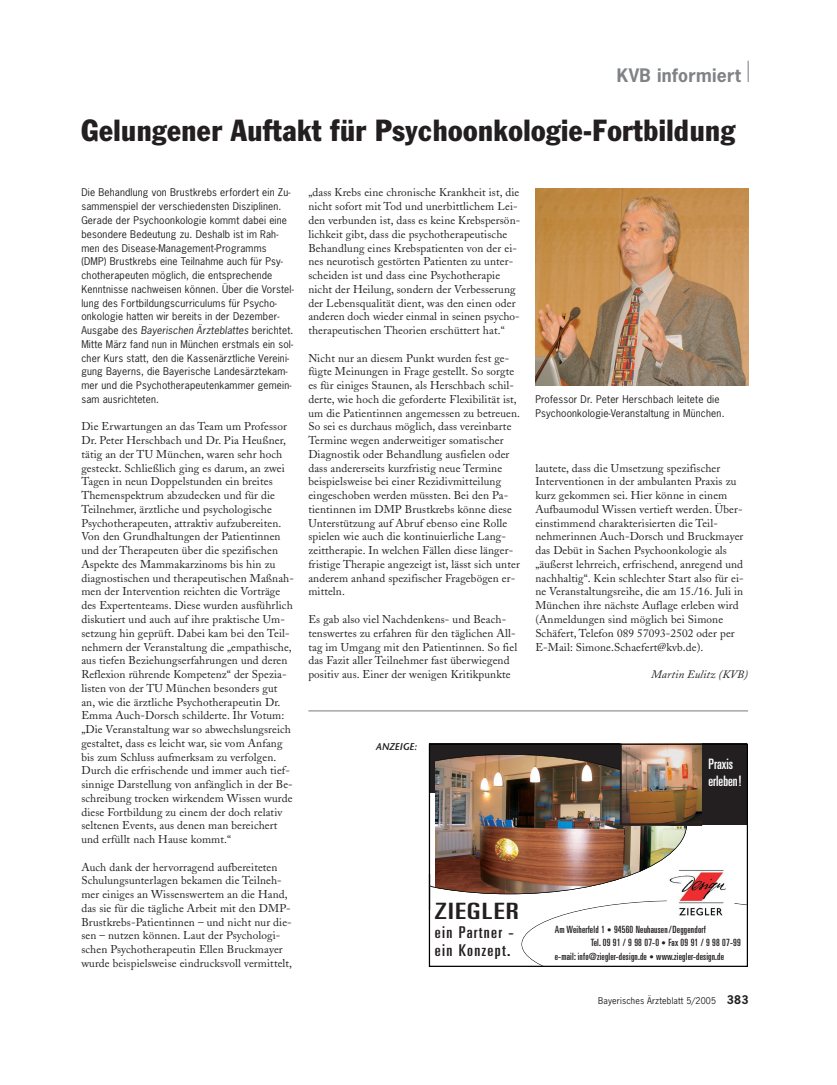
<style>
.page{position:relative;width:837px;height:1085px;background:#fff}
.page>*{position:absolute;margin:0;border:0;box-sizing:border-box;transform-origin:0 0}
.t1{font:condensed 30px "Franklin Gothic";letter-spacing:.015em;color:#231f20}
.t2{font:22.5px "Univers Ultra Condensed+DXNLOR";letter-spacing:.035em;color:#231f20;scale:1.5 1}
.t3{font:700 17.5px "News Gothic";letter-spacing:.02em;color:#808285}
.t4{font:16.25px/18.8px "Univers Ultra Condensed+DXNLOR";letter-spacing:.075em;color:#231f20;scale:1.1 1}
.t5{font:14.38px/17.2px "Univers Ultra Condensed+DXNLOR";color:#fff}
.t6{font:11.25px/13.8px "Adobe Caslon";letter-spacing:.01em;color:#231f20}
.t7{font:italic 11.25px "Adobe Caslon";letter-spacing:.01em;color:#231f20}
.t8{font:10px/13.8px "News Gothic";letter-spacing:.015em;color:#231f20}
.t9{font:10px "Univers Ultra Condensed+DXNLOR";letter-spacing:.02em;color:#231f20}
.t10{font:10px "Stone San Itc T Sem Ita";color:#231f20}
.t11{font:8.75px "News Gothic";letter-spacing:.015em;color:#231f20}
.s1{font-size:8.75px}
.s2{font-weight:700;font-size:11.25px}
</style>
<div class="page">
<svg style="left:747px;top:61px;width:1px;height:21px"></svg>
<img style="left:535px;top:188px;width:212px;height:197px">
<hr style="left:308px;top:710px;width:439px;height:1px;background:#808285">
<div style="left:429px;top:743px;width:317px;height:58px;background:#231f20"></div>
<div style="left:699px;top:800px;width:47px;height:25px;background:#231f20"></div>
<img style="left:621px;top:745px;width:80px;height:78px">
<hr style="left:620px;top:823px;width:83px;height:2px;background:#231f20">
<svg style="left:521px;top:900px;width:226px;height:66px"></svg>
<svg style="left:747px;top:743px;width:1px;height:223px"></svg>
<img style="left:666px;top:870px;width:67px;height:47px">
<img style="left:428px;top:754px;width:258px;height:139px">
<h3 class="t3" style="left:616px;top:68px;width:126px">KVB informiert</h3>
<h1 class="t1" style="left:81px;top:119px;width:655px">Gelungener Auftakt für Psychoonkologie-Fortbildung</h1>
<p class="t8" style="left:81px;top:187px;width:214px">Die Behandlung von Brustkrebs erfordert ein Zu&shy;sammenspiel der verschiedensten Disziplinen.<br>Gerade der Psychoonkologie kommt dabei eine besondere Bedeutung zu. Deshalb ist im Rah&shy;men des Disease-Management-Programms (DMP) Brustkrebs eine Teilnahme auch für Psy&shy;chotherapeuten möglich, die entsprechende Kenntnisse nachweisen können. Über die Vorstel&shy;lung des Fortbildungscurriculums für Psycho&shy;onkologie hatten wir bereits in der Dezember-Ausgabe des Bayerischen Ärzteblattes berichtet.<br>Mitte März fand nun in München erstmals ein sol&shy;cher Kurs statt, den die Kassenärztliche Vereini&shy;gung Bayerns, die Bayerische Landesärztekam&shy;mer und die Psychotherapeutenkammer gemein&shy;sam ausrichteten.</p>
<p class="t6" style="left:81px;top:421px;width:214px">Die Erwartungen an das Team um Professor Dr. Peter Herschbach und Dr. Pia Heußner, tätig an der TU München, waren sehr hoch gesteckt. Schließlich ging es darum, an zwei Tagen in neun Doppelstunden ein breites Themenspektrum abzudecken und für die Teilnehmer, ärztliche und psychologische Psychotherapeuten, attraktiv aufzubereiten.<br>Von den Grundhaltungen der Patientinnen und der Therapeuten über die spezifischen Aspekte des Mammakarzinoms bis hin zu diagnostischen und therapeutischen Maßnah&shy;men der Intervention reichten die Vorträge des Expertenteams. Diese wurden ausführlich diskutiert und auch auf ihre praktische Um&shy;setzung hin geprüft. Dabei kam bei den Teil&shy;nehmern der Veranstaltung die „empathische, aus tiefen Beziehungserfahrungen und deren Reflexion rührende Kompetenz“ der Spezia&shy;listen von der TU München besonders gut an, wie die ärztliche Psychotherapeutin Dr.<br>Emma Auch-Dorsch schilderte. Ihr Votum: „Die Veranstaltung war so abwechslungsreich gestaltet, dass es leicht war, sie vom Anfang bis zum Schluss aufmerksam zu verfolgen.<br>Durch die erfrischende und immer auch tief&shy;sinnige Darstellung von anfänglich in der Be&shy;schreibung trocken wirkendem Wissen wurde diese Fortbildung zu einem der doch relativ seltenen Events, aus denen man bereichert und erfüllt nach Hause kommt.“</p>
<p class="t6" style="left:81px;top:861px;width:212px">Auch dank der hervorragend aufbereiteten Schulungsunterlagen bekamen die Teilneh&shy;mer einiges an Wissenswertem an die Hand, das sie für die tägliche Arbeit mit den DMP-Brustkrebs-Patientinnen – und nicht nur die&shy;sen – nutzen können. Laut der Psychologi&shy;schen Psychotherapeutin Ellen Bruckmayer wurde beispielsweise eindrucksvoll vermittelt,</p>
<p class="t6" style="left:308px;top:187px;width:213px">„dass Krebs eine chronische Krankheit ist, die nicht sofort mit Tod und unerbittlichem Lei&shy;den verbunden ist, dass es keine Krebspersön&shy;lichkeit gibt, dass die psychotherapeutische Behandlung eines Krebspatienten von der ei&shy;nes neurotisch gestörten Patienten zu unter&shy;scheiden ist und dass eine Psychotherapie nicht der Heilung, sondern der Verbesserung der Lebensqualität dient, was den einen oder anderen doch wieder einmal in seinen psycho&shy;therapeutischen Theorien erschüttert hat.“</p>
<p class="t6" style="left:308px;top:352px;width:213px">Nicht nur an diesem Punkt wurden fest ge&shy;fügte Meinungen in Frage gestellt. So sorgte es für einiges Staunen, als Herschbach schil&shy;derte, wie hoch die geforderte Flexibilität ist, um die Patientinnen angemessen zu betreuen.<br>So sei es durchaus möglich, dass vereinbarte Termine wegen anderweitiger somatischer Diagnostik oder Behandlung ausfielen oder dass andererseits kurzfristig neue Termine beispielsweise bei einer Rezidivmitteilung eingeschoben werden müssten. Bei den Pa&shy;tientinnen im DMP Brustkrebs könne diese Unterstützung auf Abruf ebenso eine Rolle spielen wie auch die kontinuierliche Lang&shy;zeittherapie. In welchen Fällen diese länger&shy;fristige Therapie angezeigt ist, lässt sich unter anderem anhand spezifischer Fragebögen er&shy;mitteln.</p>
<p class="t6" style="left:308px;top:613px;width:210px">Es gab also viel Nachdenkens- und Beach&shy;tenswertes zu erfahren für den täglichen All&shy;tag im Umgang mit den Patientinnen. So fiel das Fazit aller Teilnehmer fast überwiegend positiv aus. Einer der wenigen Kritikpunkte</p>
<p class="t10" style="left:376px;top:742px;width:42px">ANZEIGE:</p>
<h2 class="t2" style="left:435px;top:902px;width:57px">ZIEGLER</h2>
<h3 class="t4" style="left:435px;top:923px;width:73px">ein Partner - ein Konzept.</h3>
<p class="t8" style="left:535px;top:393px;width:191px">Professor Dr. Peter Herschbach leitete die<br>Psychoonkologie-Veranstaltung in München.</p>
<p class="t6" style="left:535px;top:462px;width:210px">lautete, dass die Umsetzung spezifischer Interventionen in der ambulanten Praxis zu kurz gekommen sei. Hier könne in einem Aufbaumodul Wissen vertieft werden. Über&shy;einstimmend charakterisierten die Teil&shy;nehmerinnen Auch-Dorsch und Bruckmayer das Debüt in Sachen Psychoonkologie als „äußerst lehrreich, erfrischend, anregend und nachhaltig“. Kein schlechter Start also für ei&shy;ne Veranstaltungsreihe, die am 15./16. Juli in München ihre nächste Auflage erleben wird (Anmeldungen sind möglich bei Simone Schäfert, Telefon 089 57093-2502 oder per E-Mail: Simone.Schaefert@kvb.de).</p>
<p class="t7" style="left:651px;top:669px;width:98px">Martin Eulitz (KVB)</p>
<p class="t5" style="left:708px;top:756px;width:35px">Praxis erleben!</p>
<p class="t9" style="left:554px;top:925px;width:152px">Am Weiherfeld 1 <span class="s1">•</span> 94560 Neuhausen/Deggendorf</p>
<p class="t9" style="left:590px;top:939px;width:152px">Tel. 09 91 / 9 98 07-0 <span class="s1">•</span> Fax 09 91 / 9 98 07-99</p>
<p class="t9" style="left:554px;top:952px;width:171px">e-mail: info@ziegler-design.de <span class="s1">•</span> www.ziegler-design.de</p>
<p class="t11" style="left:598px;top:996px;width:152px">Bayerisches Ärzteblatt 5/2005 <span class="s2">383</span></p>
</div>
